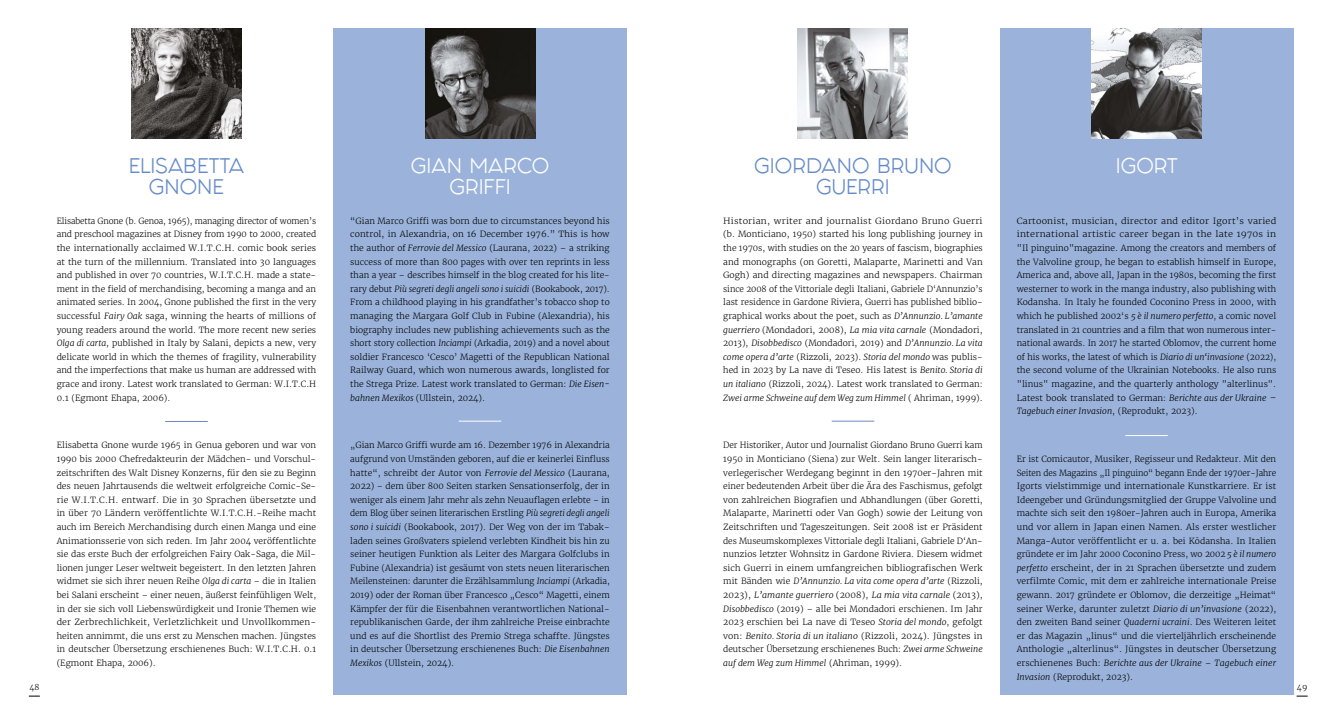
<style>
.page{position:relative;width:1333px;height:723px;background:#fff}
.page>*{position:absolute;margin:0;border:0;box-sizing:border-box;transform-origin:0 0}
.t1{font:17.9px/21.5px "Fashion Fetish";color:#658bc8;text-align:center}
.t2{font:17.9px/21.5px "Fashion Fetish";color:#fff;text-align:center}
.t3{font:300 8.5px/13.6px "Merriweather";color:#000;text-align:justify}
.t4{font:300 8.5px/13.6px "Merriweather";color:#000;text-align:justify;scale:1.06 1}
.t5{font:300 8.5px/13.6px "Merriweather";color:#000;text-align:justify;scale:1.07 1}
.t6{font:300 8.5px/13.6px "Merriweather";color:#000;text-align:justify;scale:.96 1}
.t7{font:300 8px "Merriweather";color:#000}
.s1{font-style:italic}
</style>
<div class="page">
<div style="left:999px;top:28px;width:294px;height:666px;background:#9bb3db"></div>
<div style="left:333px;top:28px;width:293px;height:666px;background:#9bb3db"></div>
<hr style="left:459px;top:421px;width:42px;height:1px;background:#fff">
<hr style="left:165px;top:421px;width:43px;height:1px;background:#7186c2">
<hr style="left:831px;top:421px;width:43px;height:1px;background:#7186c2">
<hr style="left:1125px;top:435px;width:42px;height:1px;background:#fff">
<img style="left:1091px;top:28px;width:110px;height:110px">
<img style="left:798px;top:28px;width:110px;height:110px">
<img style="left:425px;top:28px;width:110px;height:110px">
<img style="left:131px;top:28px;width:110px;height:110px">
<h1 class="t1" style="left:129px;top:155px;width:117px">ELISABETTA<br>GNONE</h1>
<p class="t6" style="left:57px;top:214px;width:272px">Elisabetta Gnone (b. Genoa, 1965), managing director of women’s and preschool magazines at Disney from 1990 to 2000, created the internationally acclaimed W.I.T.C.H. comic book series at the turn of the millennium. Translated into 30 languages and published in over 70 countries, W.I.T.C.H. made a state&shy;ment in the field of merchandising, becoming a manga and an animated series. In 2004, Gnone published the first in the very successful <span class="s1">Fairy Oak</span> saga, winning the hearts of millions of young readers around the world. The more recent new series <span class="s1">Olga di carta</span>, published in Italy by Salani, depicts a new, very delicate world in which the themes of fragility, vulnerability and the imperfections that make us human are addressed with grace and irony. Latest work translated to German: W.I.T.C.H 0.1 (Egmont Ehapa, 2006).</p>
<p class="t3" style="left:57px;top:438px;width:261px">Elisabetta Gnone wurde 1965 in Genua geboren und war von 1990 bis 2000 Chefredakteurin der Mädchen- und Vorschul&shy;zeitschriften des Walt Disney Konzerns, für den sie zu Beginn des neuen Jahrtausends die weltweit erfolgreiche Comic-Se&shy;rie W.I.T.C.H. entwarf. Die in 30 Sprachen übersetzte und in über 70 Ländern veröffentlichte W.I.T.C.H.-Reihe macht auch im Bereich Merchandising durch einen Manga und eine Animationsserie von sich reden. Im Jahr 2004 veröffentlichte sie das erste Buch der erfolgreichen Fairy Oak-Saga, die Mil&shy;lionen junger Leser weltweit begeistert. In den letzten Jahren widmet sie sich ihrer neuen Reihe <span class="s1">Olga di carta</span> – die in Italien bei Salani erscheint – einer neuen, äußerst feinfühligen Welt, in der sie sich voll Liebenswürdigkeit und Ironie Themen wie der Zerbrechlichkeit, Verletzlichkeit und Unvollkommen&shy;heiten annimmt, die uns erst zu Menschen machen. Jüngstes in deutscher Übersetzung erschienenes Buch: W.I.T.C.H. 0.1 (Egmont Ehapa, 2006).</p>
<h1 class="t2" style="left:411px;top:155px;width:140px">GIAN MARCO<br>GRIFFI</h1>
<p class="t3" style="left:350px;top:214px;width:261px">“Gian Marco Griffi was born due to circumstances beyond his control, in Alexandria, on 16 December 1976.” This is how the author of <span class="s1">Ferrovie del Messico</span> (Laurana, 2022) – a striking success of more than 800 pages with over ten reprints in less than a year – describes himself in the blog created for his lite&shy;rary debut <span class="s1">Più segreti degli angeli sono i suicidi</span> (Bookabook, 2017).<br>From a childhood playing in his grandfather’s tobacco shop to managing the Margara Golf Club in Fubine (Alexandria), his biography includes new publishing achievements such as the short story collection <span class="s1">Inciampi</span> (Arkadia, 2019) and a novel about soldier Francesco ‘Cesco’ Magetti of the Republican National Railway Guard, which won numerous awards, longlisted for the Strega Prize. Latest work translated to German: <span class="s1">Die Eisen&shy;bahnen Mexikos</span> (Ullstein, 2024).</p>
<p class="t3" style="left:350px;top:438px;width:261px">„Gian Marco Griffi wurde am 16. Dezember 1976 in Alexandria aufgrund von Umständen geboren, auf die er keinerlei Einfluss hatte“, schreibt der Autor von <span class="s1">Ferrovie del Messico</span> (Laurana, 2022) – dem über 800 Seiten starken Sensationserfolg, der in weniger als einem Jahr mehr als zehn Neuauflagen erlebte – in dem Blog über seinen literarischen Erstling <span class="s1">Più segreti degli angeli sono i suicidi</span> (Bookabook, 2017). Der Weg von der im Tabak&shy;laden seines Großvaters spielend verlebten Kindheit bis hin zu seiner heutigen Funktion als Leiter des Margara Golfclubs in Fubine (Alexandria) ist gesäumt von stets neuen literarischen Meilensteinen: darunter die Erzählsammlung <span class="s1">Inciampi</span> (Arkadia, 2019) oder der Roman über Francesco „Cesco“ Magetti, einem Kämpfer der für die Eisenbahnen verantwortlichen National&shy;republikanischen Garde, der ihm zahlreiche Preise einbrachte und es auf die Shortlist des Premio Strega schaffte. Jüngstes in deutscher Übersetzung erschienenes Buch: <span class="s1">Die Eisenbahnen Mexikos</span> (Ullstein, 2024).</p>
<h1 class="t1" style="left:754px;top:155px;width:199px">GIORDANO BRUNO</h1>
<h1 class="t2" style="left:1115px;top:155px;width:63px">IGORT</h1>
<h1 class="t1" style="left:816px;top:176px;width:75px">GUERRI</h1>
<p class="t5" style="left:723px;top:214px;width:244px">Historian, writer and journalist Giordano Bruno Guerri (b. Monticiano, 1950) started his long publishing journey in the 1970s, with studies on the 20 years of fascism, biographies and monographs (on Goretti, Malaparte, Marinetti and Van Gogh) and directing magazines and newspapers. Chairman since 2008 of the Vittoriale degli Italiani, Gabriele D‘Annunzio’s last residence in Gardone Riviera, Guerri has published biblio&shy;graphical works about the poet, such as <span class="s1">D’Annunzio. L’amante guerriero</span> (Mondadori, 2008), <span class="s1">La mia vita carnale</span> (Mondadori, 2013), <span class="s1">Disobbedisco</span> (Mondadori, 2019) and <span class="s1">D’Annunzio. La vita come opera d’arte</span> (Rizzoli, 2023). <span class="s1">Storia del mondo</span> was publis&shy;hed in 2023 by La nave di Teseo. His latest is <span class="s1">Benito. Storia di un italiano</span> (Rizzoli, 2024). Latest work translated to German:<br><span class="s1">Zwei arme Schweine auf dem Weg zum Himmel</span> ( Ahriman, 1999).</p>
<p class="t3" style="left:723px;top:438px;width:261px">Der Historiker, Autor und Journalist Giordano Bruno Guerri kam 1950 in Monticiano (Siena) zur Welt. Sein langer literarisch&shy;verlegerischer Werdegang beginnt in den 1970er-Jahren mit einer bedeutenden Arbeit über die Ära des Faschismus, gefolgt von zahlreichen Biografien und Abhandlungen (über Goretti, Malaparte, Marinetti oder Van Gogh) sowie der Leitung von Zeitschriften und Tageszeitungen. Seit 2008 ist er Präsident des Museumskomplexes Vittoriale degli Italiani, Gabriele D‘An&shy;nunzios letzter Wohnsitz in Gardone Riviera. Diesem widmet sich Guerri in einem umfangreichen bibliografischen Werk mit Bänden wie <span class="s1">D’Annunzio. La vita come opera d’arte</span> (Rizzoli, 2023), <span class="s1">L’amante guerriero</span> (2008), <span class="s1">La mia vita carnale</span> (2013), <span class="s1">Disobbedisco</span> (2019) – alle bei Mondadori erschienen. Im Jahr 2023 erschien bei La nave di Teseo <span class="s1">Storia del mondo</span>, gefolgt von: <span class="s1">Benito. Storia di un italiano</span> (Rizzoli, 2024). Jüngstes in deutscher Übersetzung erschienenes Buch: <span class="s1">Zwei arme Schweine auf dem Weg zum Himmel</span> (Ahriman, 1999).</p>
<p class="t4" style="left:1016px;top:214px;width:246px">Cartoonist, musician, director and editor Igort’s varied international artistic career began in the late 1970s in "Il pinguino"magazine. Among the creators and members of the Valvoline group, he began to establish himself in Europe, America and, above all, Japan in the 1980s, becoming the first westerner to work in the manga industry, also publishing with Kodansha. In Italy he founded Coconino Press in 2000, with which he published 2002‘s <span class="s1">5 è il numero perfetto</span>, a comic novel translated in 21 countries and a film that won numerous inter&shy;national awards. In 2017 he started Oblomov, the current home of his works, the latest of which is <span class="s1">Diario di un‘invasione</span> (2022), the second volume of the Ukrainian Notebooks. He also runs "linus" magazine, and the quarterly anthology "alterlinus".<br>Latest book translated to German: <span class="s1">Berichte aus der Ukraine – Tagebuch einer Invasion</span>, (Reprodukt, 2023).</p>
<p class="t3" style="left:1016px;top:452px;width:261px">Er ist Comicautor, Musiker, Regisseur und Redakteur. Mit den Seiten des Magazins „Il pinguino“ begann Ende der 1970er-Jahre Igorts vielstimmige und internationale Kunstkarriere. Er ist Ideengeber und Gründungsmitglied der Gruppe Valvoline und machte sich seit den 1980er-Jahren auch in Europa, Amerika und vor allem in Japan einen Namen. Als erster westlicher Manga-Autor veröffentlicht er u. a. bei Kōdansha. In Italien gründete er im Jahr 2000 Coconino Press, wo 2002 <span class="s1">5 è il numero perfetto</span> erscheint, der in 21 Sprachen übersetzte und zudem verfilmte Comic, mit dem er zahlreiche internationale Preise gewann. 2017 gründete er Oblomov, die derzeitige „Heimat“ seiner Werke, darunter zuletzt <span class="s1">Diario di un’invasione</span> (2022), den zweiten Band seiner <span class="s1">Quaderni ucraini</span>. Des Weiteren leitet er das Magazin „linus“ und die vierteljährlich erscheinende Anthologie „alterlinus“. Jüngstes in deutscher Übersetzung erschienenes Buch: <span class="s1">Berichte aus der Ukraine</span> – <span class="s1">Tagebuch einer Invasion</span> (Reprodukt, 2023).</p>
<p class="t7" style="left:29px;top:682px;width:12px">48</p>
<p class="t7" style="left:1296px;top:682px;width:12px">49</p>
</div>
